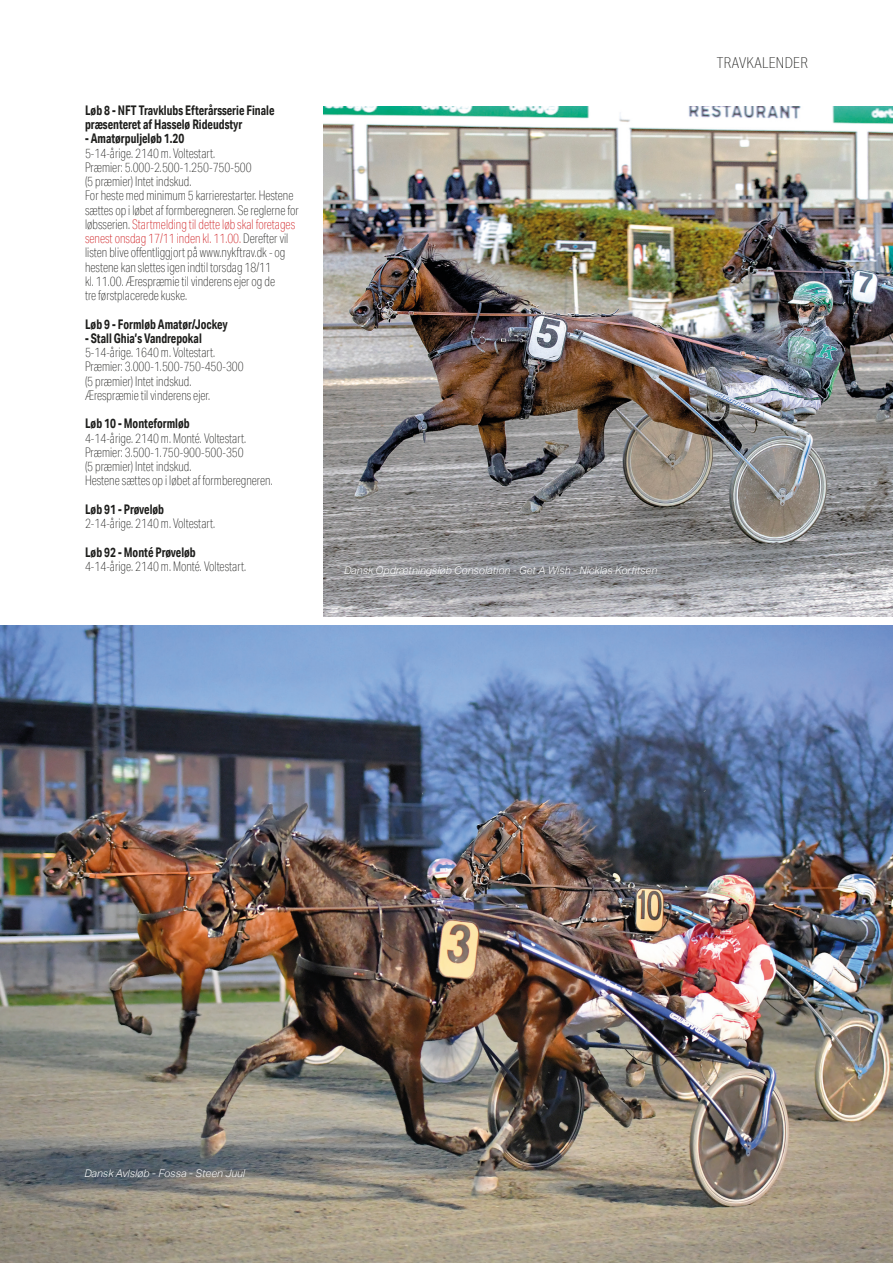
<style>
.page{position:relative;width:893px;height:1263px;background:#fff}
.page>*{position:absolute;margin:0;border:0;box-sizing:border-box;transform-origin:0 0}
.t1{font:100 15px "Aktiv Grotesk Cd";letter-spacing:.02em;color:#1d1d1b}
.t2{font:100 13.2px/14.2px "Aktiv Grotesk Cd";color:#1d1d1b;scale:.89 1}
.t3{font:700 13.2px/14.2px "Aktiv Grotesk Cd";color:#1d1d1b;scale:.89 1}
.t4{font:italic 300 10.5px "Aktiv Grotesk";color:#fff}
.s1{color:#cd171a}
</style>
<div class="page">
<img style="left:0;top:625px;width:893px;height:638px">
<img style="left:323px;top:106px;width:570px;height:511px">
<p class="t3" style="left:85px;top:103px;width:214px">Løb 8 - NFT Travklubs Efterårsserie Finale præsenteret af Hasselø Rideudstyr</p>
<p class="t3" style="left:85px;top:131px;width:113px">- Amatørpuljeløb 1.20</p>
<p class="t2" style="left:85px;top:146px;width:148px">5-14-årige. 2140 m. Voltestart.</p>
<p class="t2" style="left:85px;top:160px;width:189px">Præmier: 5.000-2.500-1.250-750-500</p>
<p class="t2" style="left:85px;top:174px;width:121px">(5 præmier) Intet indskud.</p>
<p class="t2" style="left:85px;top:188px;width:242px">For heste med minimum 5 karrierestarter. Hestene sættes op i løbet af formberegneren. Se reglerne for løbsserien. <span class="s1">Startmelding til dette løb skal foretages senest onsdag 17/11 inden kl. 11.00.</span> Derefter vil listen blive offentliggjort på www.nykftrav.dk - og hestene kan slettes igen indtil torsdag 18/11</p>
<p class="t2" style="left:85px;top:274px;width:215px">kl. 11.00. Ærespræmie til vinderens ejer og de</p>
<p class="t2" style="left:85px;top:288px;width:116px">tre førstplacerede kuske.</p>
<p class="t3" style="left:85px;top:317px;width:162px">Løb 9 - Formløb Amatør/Jockey</p>
<p class="t3" style="left:85px;top:331px;width:133px">- Stall Ghia’s Vandrepokal</p>
<p class="t2" style="left:85px;top:345px;width:148px">5-14-årige. 1640 m. Voltestart.</p>
<p class="t2" style="left:85px;top:359px;width:180px">Præmier: 3.000-1.500-750-450-300</p>
<p class="t2" style="left:85px;top:374px;width:121px">(5 præmier) Intet indskud.</p>
<p class="t2" style="left:85px;top:388px;width:142px">Ærespræmie til vinderens ejer.</p>
<p class="t3" style="left:85px;top:416px;width:119px">Løb 10 - Monteformløb</p>
<p class="t2" style="left:85px;top:431px;width:183px">4-14-årige. 2140 m. Monté. Voltestart.</p>
<p class="t2" style="left:85px;top:445px;width:180px">Præmier: 3.500-1.750-900-500-350</p>
<p class="t2" style="left:85px;top:459px;width:121px">(5 præmier) Intet indskud.</p>
<p class="t2" style="left:85px;top:473px;width:212px">Hestene sættes op i løbet af formberegneren.</p>
<p class="t3" style="left:85px;top:502px;width:90px">Løb 91 - Prøveløb</p>
<p class="t2" style="left:85px;top:516px;width:148px">2-14-årige. 2140 m. Voltestart.</p>
<p class="t3" style="left:85px;top:545px;width:126px">Løb 92 - Monté Prøveløb</p>
<p class="t2" style="left:85px;top:559px;width:183px">4-14-årige. 2140 m. Monté. Voltestart.</p>
<p class="t4" style="left:344px;top:564px;width:315px">Dansk Opdrætningsløb Consolation - Get A Wish - Nicklas Korfitsen</p>
<p class="t1" style="left:717px;top:54px;width:92px">TRAVKALENDER</p>
<p class="t4" style="left:84px;top:1167px;width:162px">Dansk Avlsløb - Fossa - Steen Juul</p>
</div>
